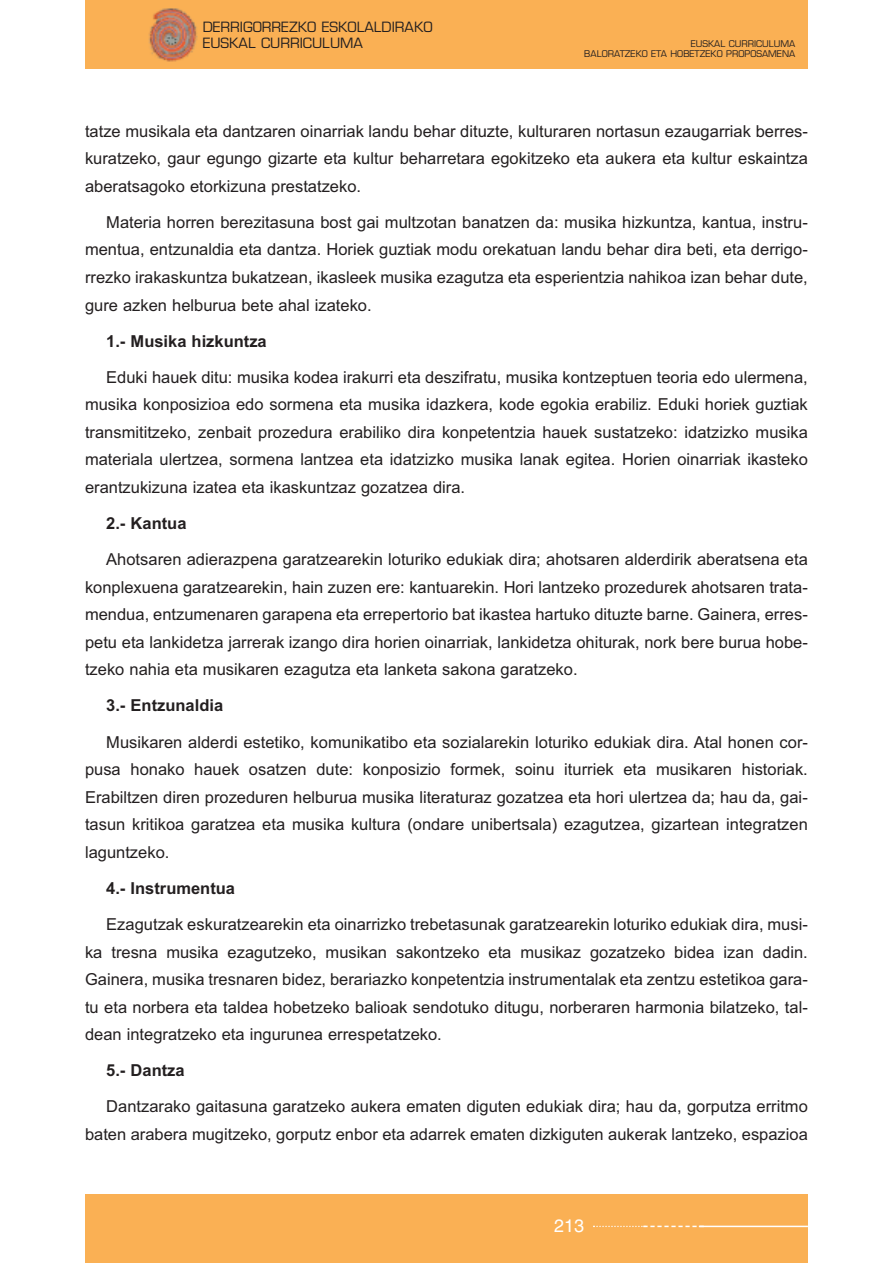
<style>
.page{position:relative;width:893px;height:1263px;background:#fff}
.page>*{position:absolute;margin:0;border:0;box-sizing:border-box;transform-origin:0 0}
.t1{font:18px "Helvetica";color:#fff}
.t2{font:16.5px/27.6px "Arial MS";color:#231f20;text-align:justify}
.t3{font:16.5px "Arial Bold MS";color:#231f20}
.t4{font:13.8px/16.6px "Eurostile";color:#231f20}
.t5{font:9px/10.8px "Eurostile";color:#231f20;text-align:right}
</style>
<div class="page">
<div style="left:85px;top:0;width:723px;height:68px;background:#fab054"></div>
<div style="left:85px;top:1194px;width:723px;height:69px;background:#fab054"></div>
<img style="left:148px;top:8px;width:50px;height:54px">
<svg style="left:593px;top:1226px;width:106px;height:1px"></svg>
<hr style="left:699px;top:1226px;width:109px;height:1px;background:#fff">
<p class="t4" style="left:203px;top:20px;width:232px">DERRIGORREZKO ESKOLALDIRAKO<br>EUSKAL CURRICULUMA</p>
<p class="t5" style="left:584px;top:39px;width:212px">EUSKAL CURRICULUMA<br>BALORATZEKO ETA HOBETZEKO PROPOSAMENA</p>
<p class="t2" style="left:85px;top:117px;width:724px">tatze musikala eta dantzaren oinarriak landu behar dituzte, kulturaren nortasun ezaugarriak berres&shy;kuratzeko, gaur egungo gizarte eta kultur beharretara egokitzeko eta aukera eta kultur eskaintza aberatsagoko etorkizuna prestatzeko.</p>
<p class="t2" style="left:85px;top:208px;width:724px;text-indent:21px">Materia horren berezitasuna bost gai multzotan banatzen da: musika hizkuntza, kantua, instru&shy;mentua, entzunaldia eta dantza. Horiek guztiak modu orekatuan landu behar dira beti, eta derrigo&shy;rrezko irakaskuntza bukatzean, ikasleek musika ezagutza eta esperientzia nahikoa izan behar dute, gure azken helburua bete ahal izateko.</p>
<p class="t3" style="left:106px;top:331px;width:162px">1.- Musika hizkuntza</p>
<p class="t2" style="left:85px;top:363px;width:724px;text-indent:21px">Eduki hauek ditu: musika kodea irakurri eta deszifratu, musika kontzeptuen teoria edo ulermena, musika konposizioa edo sormena eta musika idazkera, kode egokia erabiliz. Eduki horiek guztiak transmititzeko, zenbait prozedura erabiliko dira konpetentzia hauek sustatzeko: idatzizko musika materiala ulertzea, sormena lantzea eta idatzizko musika lanak egitea. Horien oinarriak ikasteko erantzukizuna izatea eta ikaskuntzaz gozatzea dira.</p>
<p class="t3" style="left:106px;top:514px;width:82px">2.- Kantua</p>
<p class="t2" style="left:85px;top:546px;width:724px;text-indent:21px">Ahotsaren adierazpena garatzearekin loturiko edukiak dira; ahotsaren alderdirik aberatsena eta konplexuena garatzearekin, hain zuzen ere: kantuarekin. Hori lantzeko prozedurek ahotsaren trata&shy;mendua, entzumenaren garapena eta errepertorio bat ikastea hartuko dituzte barne. Gainera, erres&shy;petu eta lankidetza jarrerak izango dira horien oinarriak, lankidetza ohiturak, nork bere burua hobe&shy;tzeko nahia eta musikaren ezagutza eta lanketa sakona garatzeko.</p>
<p class="t3" style="left:106px;top:696px;width:118px">3.- Entzunaldia</p>
<p class="t2" style="left:85px;top:728px;width:724px;text-indent:21px">Musikaren alderdi estetiko, komunikatibo eta sozialarekin loturiko edukiak dira. Atal honen cor&shy;pusa honako hauek osatzen dute: konposizio formek, soinu iturriek eta musikaren historiak.<br>Erabiltzen diren prozeduren helburua musika literaturaz gozatzea eta hori ulertzea da; hau da, gai&shy;tasun kritikoa garatzea eta musika kultura (ondare unibertsala) ezagutzea, gizartean integratzen laguntzeko.</p>
<p class="t3" style="left:106px;top:878px;width:130px">4.- Instrumentua</p>
<p class="t2" style="left:85px;top:910px;width:724px;text-indent:21px">Ezagutzak eskuratzearekin eta oinarrizko trebetasunak garatzearekin loturiko edukiak dira, musi&shy;ka tresna musika ezagutzeko, musikan sakontzeko eta musikaz gozatzeko bidea izan dadin.<br>Gainera, musika tresnaren bidez, berariazko konpetentzia instrumentalak eta zentzu estetikoa gara&shy;tu eta norbera eta taldea hobetzeko balioak sendotuko ditugu, norberaren harmonia bilatzeko, tal&shy;dean integratzeko eta ingurunea errespetatzeko.</p>
<p class="t3" style="left:106px;top:1061px;width:80px">5.- Dantza</p>
<p class="t2" style="left:85px;top:1093px;width:724px;text-align:right">Dantzarako gaitasuna garatzeko aukera ematen diguten edukiak dira; hau da, gorputza erritmo baten arabera mugitzeko, gorputz enbor eta adarrek ematen dizkiguten aukerak lantzeko, espazioa</p>
<p class="t1" style="left:554px;top:1219px;width:32px">213</p>
</div>
